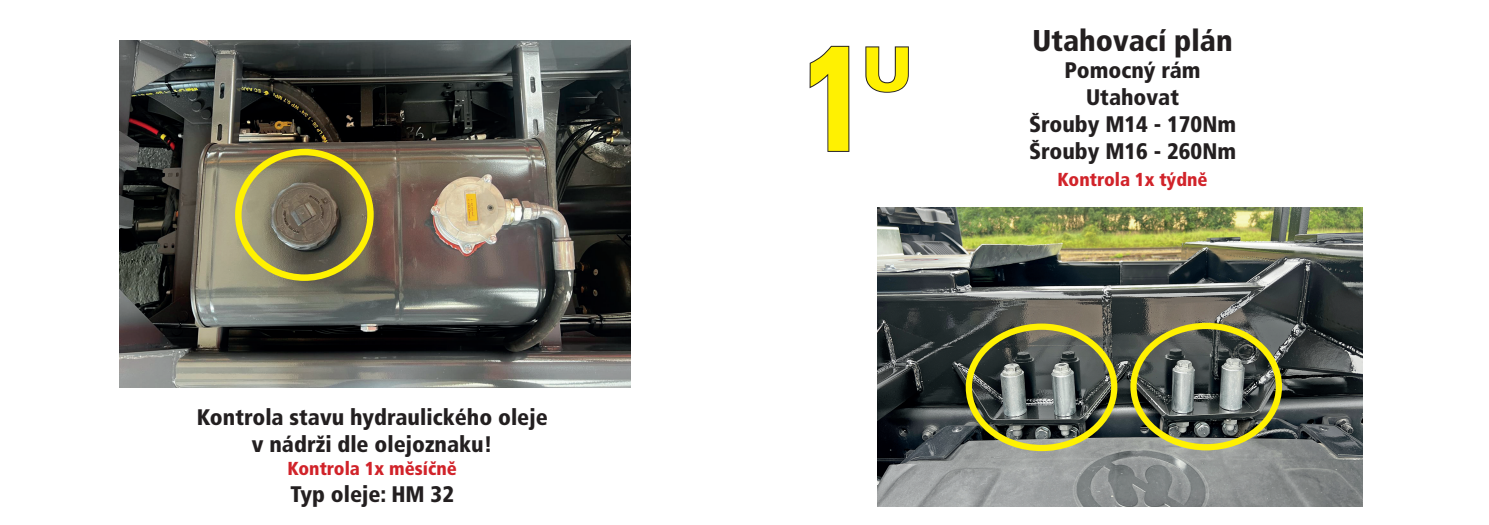
<style>
.page{position:relative;width:1489px;height:525px;background:#fff}
.page>*{position:absolute;margin:0;border:0;box-sizing:border-box;transform-origin:0 0}
.t1{font:150px "USA Black CE";color:#fff101;scale:.7 1}
.t2{font:60px "USA Black CE";color:#fff101}
.t3{font:900 condensed 30px "Frutiger CE";color:#231f20}
.t4{font:900 condensed 22.5px/27px "Frutiger CE";color:#231f20;text-align:center}
.t5{font:900 condensed 18.75px "Frutiger CE";color:#d1232a}
</style>
<div class="page">
<svg style="left:809px;top:45px;width:41px;height:107px"></svg>
<svg style="left:865px;top:46px;width:44px;height:47px"></svg>
<img style="left:877px;top:207px;width:484px;height:299px">
<div style="left:965px;top:323px;width:152px;height:128px;border:6px solid #fff101;border-radius:50%"></div>
<div style="left:1130px;top:322px;width:151px;height:128px;border:6px solid #fff101;border-radius:50%"></div>
<img style="left:119px;top:40px;width:511px;height:347px">
<div style="left:235px;top:149px;width:138px;height:132px;border:6px solid #fff101;border-radius:50%"></div>
<p class="t4" style="left:197px;top:404px;width:352px">Kontrola stavu hydraulického oleje v nádrži dle olejoznaku!</p>
<p class="t5" style="left:287px;top:457px;width:171px">Kontrola 1x měsíčně</p>
<p class="t4" style="left:290px;top:480px;width:165px">Typ oleje: HM 32</p>
<h1 class="t1" style="left:797px;top:8px;width:102px">1</h1>
<h2 class="t2" style="left:862px;top:34px;width:51px">U</h2>
<h3 class="t3" style="left:1032px;top:23px;width:202px">Utahovací plán</h3>
<p class="t4" style="left:1029px;top:57px;width:208px">Pomocný rám<br>Utahovat<br>Šrouby M14 - 170Nm<br>Šrouby M16 - 260Nm</p>
<p class="t5" style="left:1057px;top:168px;width:151px">Kontrola 1x týdně</p>
</div>
